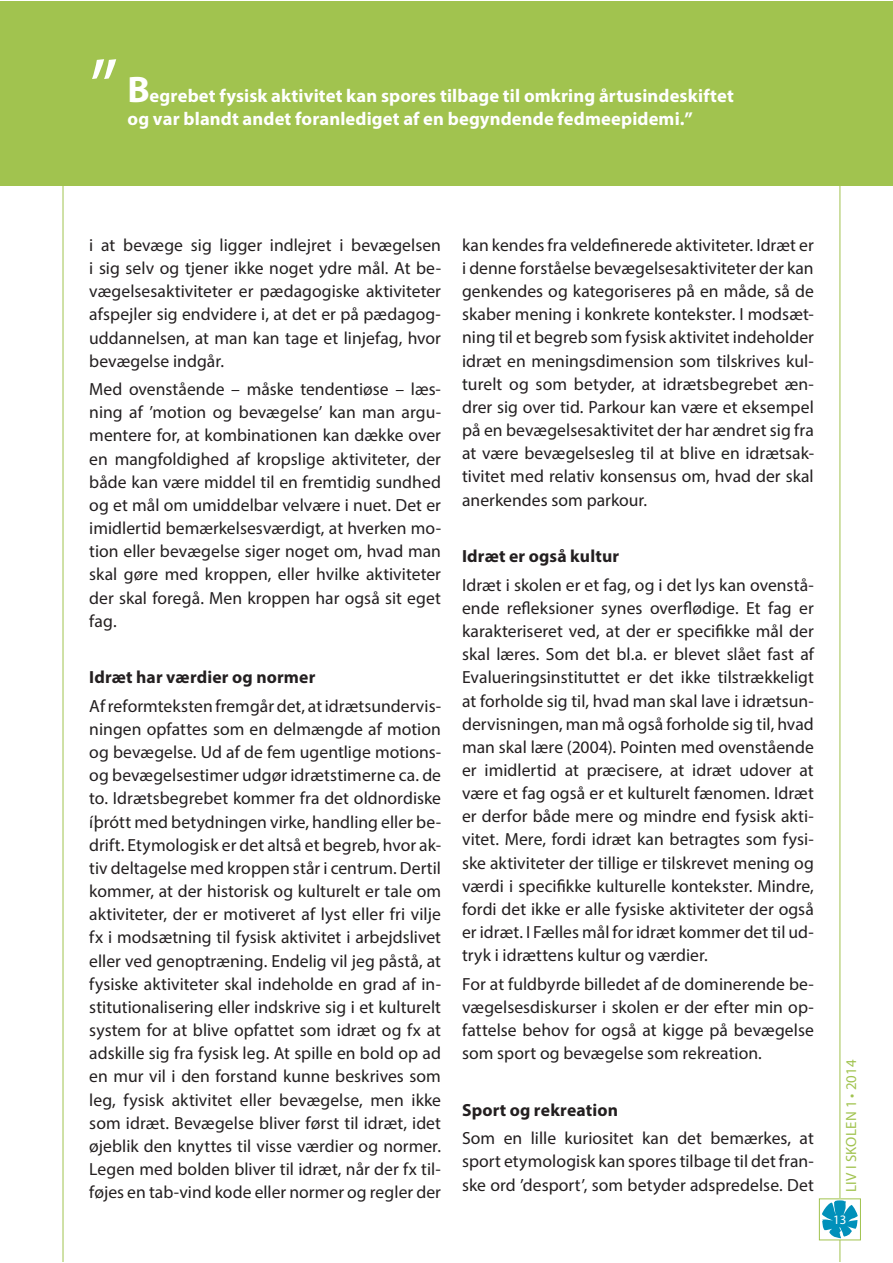
<style>
.page{position:relative;width:893px;height:1263px;background:#fff}
.page>*{position:absolute;margin:0;border:0;box-sizing:border-box;transform-origin:0 0}
.t1{font:700 18.45px/22.2px "Myriad Pro";letter-spacing:.005em;color:#fff;text-align:center}
.t2{font:17.55px/23.1px "Myriad Pro";color:#231f20;text-align:justify}
.t3{font:14.85px "Myriad Pro";letter-spacing:.02em;color:#a1c34f}
.t4{font:12.9px "Myriad Pro";color:#fff}
.s1{font-weight:400;font-size:81.45px}
.s2{font-size:37.05px}
.s3{font-weight:700}
</style>
<div class="page">
<hr style="left:839px;top:1px;width:1px;height:1260px;background:#a1c34f">
<div style="left:819px;top:1198px;width:42px;height:42px;border:1px solid #a1c34f"></div>
<svg style="left:822px;top:1200px;width:36px;height:38px"></svg>
<hr style="left:63px;top:1px;width:1px;height:1260px;background:#a1c34f">
<div style="left:0;top:1px;width:893px;height:185px;background:#a1c34f"></div>
<p class="t1" style="left:89px;top:86px;width:646px"><span class="s1">”</span> <span class="s2">B</span>egrebet fysisk aktivitet kan spores tilbage til omkring årtusindeskiftet og var blandt andet foranlediget af en begyndende fedmeepidemi.”</p>
<p class="t2" style="left:89px;top:235px;width:353px">i at bevæge sig ligger indlejret i bevægelsen i sig selv og tjener ikke noget ydre mål. At be&shy;vægelsesaktiviteter er pædagogiske aktiviteter afspejler sig endvidere i, at det er på pædagog&shy;uddannelsen, at man kan tage et linjefag, hvor bevægelse indgår.</p>
<p class="t2" style="left:89px;top:379px;width:353px">Med ovenstående – måske tendentiøse – læs&shy;ning af ’motion og bevægelse’ kan man argu&shy;mentere for, at kombinationen kan dække over en mangfoldighed af kropslige aktiviteter, der både kan være middel til en fremtidig sundhed og et mål om umiddelbar velvære i nuet. Det er imidlertid bemærkelsesværdigt, at hverken mo&shy;tion eller bevægelse siger noget om, hvad man skal gøre med kroppen, eller hvilke aktiviteter der skal foregå. Men kroppen har også sit eget fag.</p>
<p class="t2" style="left:89px;top:665px;width:353px;line-height:28.3px"><span class="s3">Idræt har værdier og normer<br></span>Af reformteksten fremgår det, at idrætsundervis-</p>
<p class="t2" style="left:89px;top:719px;width:353px">ningen opfattes som en delmængde af motion og bevægelse. Ud af de fem ugentlige motions&shy;og bevægelsestimer udgør idrætstimerne ca. de to. Idrætsbegrebet kommer fra det oldnordiske íþrótt med betydningen virke, handling eller be&shy;drift. Etymologisk er det altså et begreb, hvor ak&shy;tiv deltagelse med kroppen står i centrum. Dertil kommer, at der historisk og kulturelt er tale om aktiviteter, der er motiveret af lyst eller fri vilje fx i modsætning til fysisk aktivitet i arbejdslivet eller ved genoptræning. Endelig vil jeg påstå, at fysiske aktiviteter skal indeholde en grad af in&shy;stitutionalisering eller indskrive sig i et kulturelt system for at blive opfattet som idræt og fx at adskille sig fra fysisk leg. At spille en bold op ad en mur vil i den forstand kunne beskrives som leg, fysisk aktivitet eller bevægelse, men ikke som idræt. Bevægelse bliver først til idræt, idet øjeblik den knyttes til visse værdier og normer.<br>Legen med bolden bliver til idræt, når der fx til&shy;føjes en tab-vind kode eller normer og regler der</p>
<p class="t2" style="left:462px;top:235px;width:353px">kan kendes fra veldefinerede aktiviteter. Idræt er i denne forståelse bevægelsesaktiviteter der kan genkendes og kategoriseres på en måde, så de skaber mening i konkrete kontekster. I modsæt&shy;ning til et begreb som fysisk aktivitet indeholder idræt en meningsdimension som tilskrives kul&shy;turelt og som betyder, at idrætsbegrebet æn&shy;drer sig over tid. Parkour kan være et eksempel på en bevægelsesaktivitet der har ændret sig fra at være bevægelsesleg til at blive en idrætsak&shy;tivitet med relativ konsensus om, hvad der skal anerkendes som parkour.</p>
<p class="t2" style="left:462px;top:543px;width:353px;line-height:28.3px"><span class="s3">Idræt er også kultur<br></span>Idræt i skolen er et fag, og i det lys kan ovenstå-</p>
<p class="t2" style="left:462px;top:598px;width:353px">ende refleksioner synes overflødige. Et fag er karakteriseret ved, at der er specifikke mål der skal læres. Som det bl.a. er blevet slået fast af Evalueringsinstituttet er det ikke tilstrækkeligt at forholde sig til, hvad man skal lave i idrætsun&shy;dervisningen, man må også forholde sig til, hvad man skal lære (2004). Pointen med ovenstående er imidlertid at præcisere, at idræt udover at være et fag også er et kulturelt fænomen. Idræt er derfor både mere og mindre end fysisk akti&shy;vitet. Mere, fordi idræt kan betragtes som fysi&shy;ske aktiviteter der tillige er tilskrevet mening og værdi i specifikke kulturelle kontekster. Mindre, fordi det ikke er alle fysiske aktiviteter der også er idræt. I Fælles mål for idræt kommer det til ud&shy;tryk i idrættens kultur og værdier.</p>
<p class="t2" style="left:462px;top:973px;width:353px">For at fuldbyrde billedet af de dominerende be&shy;vægelsesdiskurser i skolen er der efter min op&shy;fattelse behov for også at kigge på bevægelse som sport og bevægelse som rekreation.</p>
<p class="t2" style="left:462px;top:1097px;width:353px;line-height:28.3px"><span class="s3">Sport og rekreation<br></span>Som en lille kuriositet kan det bemærkes, at</p>
<p class="t2" style="left:462px;top:1151px;width:353px">sport etymologisk kan spores tilbage til det fran&shy;ske ord ’desport’, som betyder adspredelse. Det</p>
<p class="t3" style="left:845px;top:1192px;width:134px;rotate:-90deg">LIV I SKOLEN 1 • 2014</p>
<p class="t4" style="left:833px;top:1215px;width:15px">13</p>
</div>
